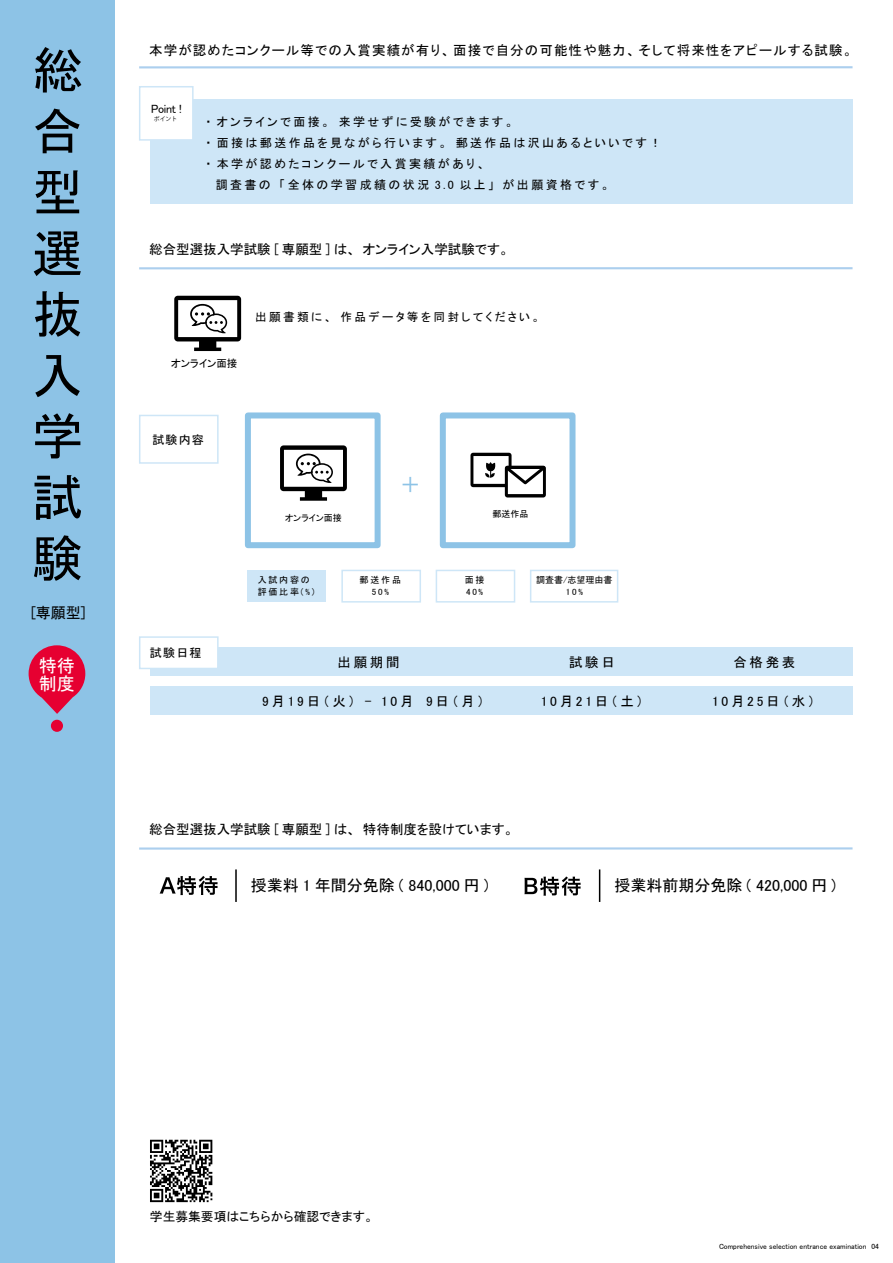
<style>
.page{position:relative;width:893px;height:1263px;background:#fff}
.page>*{position:absolute;margin:0;border:0;box-sizing:border-box;transform-origin:0 0}
.t1{font:50.85px/61.1px "MS P Gothic";color:#000;text-align:justify}
.t2{font:21px "MS P Gothic";color:#8dc3e6}
.t3{font:18.15px/18px "MS P Gothic";color:#fff}
.t4{font:16.05px "MS P Gothic";color:#000}
.t5{font:15px "MS P Gothic";color:#000}
.t6{font:13.5px "MS P Gothic";letter-spacing:.08em;color:#000}
.t7{font:13.5px "MS P Gothic";color:#000}
.t8{font:13.5px "MS P Gothic";letter-spacing:.2em;color:#000}
.t9{font:12.75px "MS P Gothic";color:#000}
.t10{font:12px/21px "MS P Gothic";letter-spacing:.2em;color:#000}
.t11{font:11.7px "MS P Gothic";letter-spacing:.2em;color:#000}
.t12{font:10.5px "MS P Gothic";color:#000}
.t13{font:9px/12px "MS P Gothic";color:#000;text-align:center}
.t14{font:9px/12px "MS P Gothic";letter-spacing:.2em;color:#000}
.t15{font:7.5px "MS P Gothic";color:#000}
.t16{font:5.85px "Koz Go Pr 6 N";color:#000}
</style>
<div class="page">
<div style="left:150px;top:99px;width:702px;height:104px;background:#cee6f7"></div>
<hr style="left:139px;top:66px;width:713px;height:2px;background:#accfee">
<div style="left:150px;top:647px;width:702px;height:29px;background:#cee6f7"></div>
<div style="left:150px;top:686px;width:702px;height:29px;background:#cee6f7"></div>
<div style="left:0;top:0;width:115px;height:1263px;background:#8dc3e6"></div>
<div style="left:140px;top:637px;width:78px;height:31px;background:#fff"></div>
<div style="left:139px;top:636px;width:80px;height:33px;border:2px solid #cee6f7"></div>
<div style="left:140px;top:87px;width:53px;height:53px;background:#fff"></div>
<div style="left:139px;top:86px;width:55px;height:55px;border:2px solid #cee6f7"></div>
<div style="left:248px;top:570px;width:78px;height:32px;background:#cee6f7"></div>
<div style="left:341px;top:570px;width:80px;height:33px;border:2px solid #cee6f7"></div>
<div style="left:436px;top:570px;width:79px;height:33px;border:2px solid #cee6f7"></div>
<div style="left:440px;top:412px;width:135px;height:136px;border:6px solid #8dc3e6"></div>
<svg style="left:470px;top:453px;width:76px;height:44px"></svg>
<div style="left:245px;top:412px;width:136px;height:136px;border:6px solid #8dc3e6"></div>
<svg style="left:280px;top:445px;width:67px;height:56px"></svg>
<div style="left:139px;top:415px;width:80px;height:49px;border:2px solid #cee6f7"></div>
<svg style="left:29px;top:645px;width:56px;height:69px"></svg>
<div style="left:51px;top:720px;width:12px;height:12px;background:#e60031;border-radius:50%"></div>
<svg style="left:174px;top:296px;width:67px;height:55px"></svg>
<hr style="left:139px;top:267px;width:713px;height:2px;background:#accfee">
<hr style="left:139px;top:847px;width:713px;height:3px;background:#accfee">
<svg style="left:160px;top:876px;width:58px;height:19px"></svg>
<hr style="left:235px;top:869px;width:2px;height:33px;background:#000">
<svg style="left:524px;top:876px;width:57px;height:20px"></svg>
<hr style="left:599px;top:869px;width:1px;height:33px;background:#000">
<svg style="left:150px;top:1140px;width:62px;height:62px"></svg>
<div style="left:530px;top:570px;width:88px;height:33px;border:2px solid #cee6f7"></div>
<h1 class="t1" style="left:32px;top:39px;width:51px">総合型選抜入学試験</h1>
<p class="t5" style="left:31px;top:605px;width:57px">[専願型]</p>
<h3 class="t3" style="left:39px;top:656px;width:38px">特待制度</h3>
<p class="t6" style="left:149px;top:43px;width:705px">本学が認めたコンクール等での入賞実績が有り、面接で自分の可能性や魅力、そして将来性をアピールする試験。</p>
<p class="t10" style="left:151px;top:99px;width:32px">Point !</p>
<p class="t16" style="left:154px;top:116px;width:25px">ポイント</p>
<p class="t10" style="left:205px;top:111px;width:457px">・オンラインで面接。 来学せずに受験ができます。<br>・面接は郵送作品を見ながら行います。 郵送作品は沢山あるといいです！・本学が認めたコンクールで入賞実績があり、<br>　調査書の 「全体の学習成績の状況 3.0 以上」 が出願資格です。</p>
<p class="t7" style="left:149px;top:242px;width:361px">総合型選抜入学試験 [ 専願型 ] は、オンライン入学試験です。</p>
<p class="t12" style="left:171px;top:358px;width:68px">オンライン面接</p>
<p class="t11" style="left:255px;top:311px;width:287px">出願書類に、 作品データ等を同封してください。</p>
<p class="t10" style="left:152px;top:429px;width:53px">試験内容</p>
<p class="t10" style="left:150px;top:642px;width:53px">試験日程</p>
<h2 class="t2" style="left:400px;top:474px;width:22px">＋</h2>
<p class="t13" style="left:285px;top:512px;width:58px">オンライン面接</p>
<p class="t13" style="left:492px;top:508px;width:37px">郵送作品</p>
<p class="t14" style="left:258px;top:574px;width:58px">入試内容の評価比率(%)</p>
<p class="t13" style="left:360px;top:574px;width:43px">郵送作品<br>50%</p>
<p class="t13" style="left:465px;top:574px;width:21px;text-align:left">面接<br>40%</p>
<p class="t13" style="left:536px;top:574px;width:78px">調査書/志望理由書<br>10%</p>
<p class="t6" style="left:338px;top:656px;width:64px">出願期間</p>
<p class="t8" style="left:262px;top:695px;width:223px">9月19日（火） - 10月 9日（月）</p>
<p class="t6" style="left:541px;top:656px;width:76px">　　試験日</p>
<p class="t6" style="left:541px;top:695px;width:104px">10月21日（土）</p>
<p class="t7" style="left:149px;top:822px;width:366px">総合型選抜入学試験 [ 専願型 ] は、特待制度を設けています。</p>
<p class="t6" style="left:712px;top:656px;width:85px">　　合格発表</p>
<p class="t6" style="left:712px;top:695px;width:104px">10月25日（水）</p>
<h3 class="t4" style="left:251px;top:877px;width:239px">授業料 1 年間分免除 ( 840,000 円 )</h3>
<h3 class="t4" style="left:614px;top:877px;width:223px">授業料前期分免除 ( 420,000 円 )</h3>
<p class="t9" style="left:150px;top:1210px;width:225px">学生募集要項はこちらから確認できます。</p>
<p class="t15" style="left:719px;top:1242px;width:161px">Comprehensive selection entrance examination　04</p>
</div>
